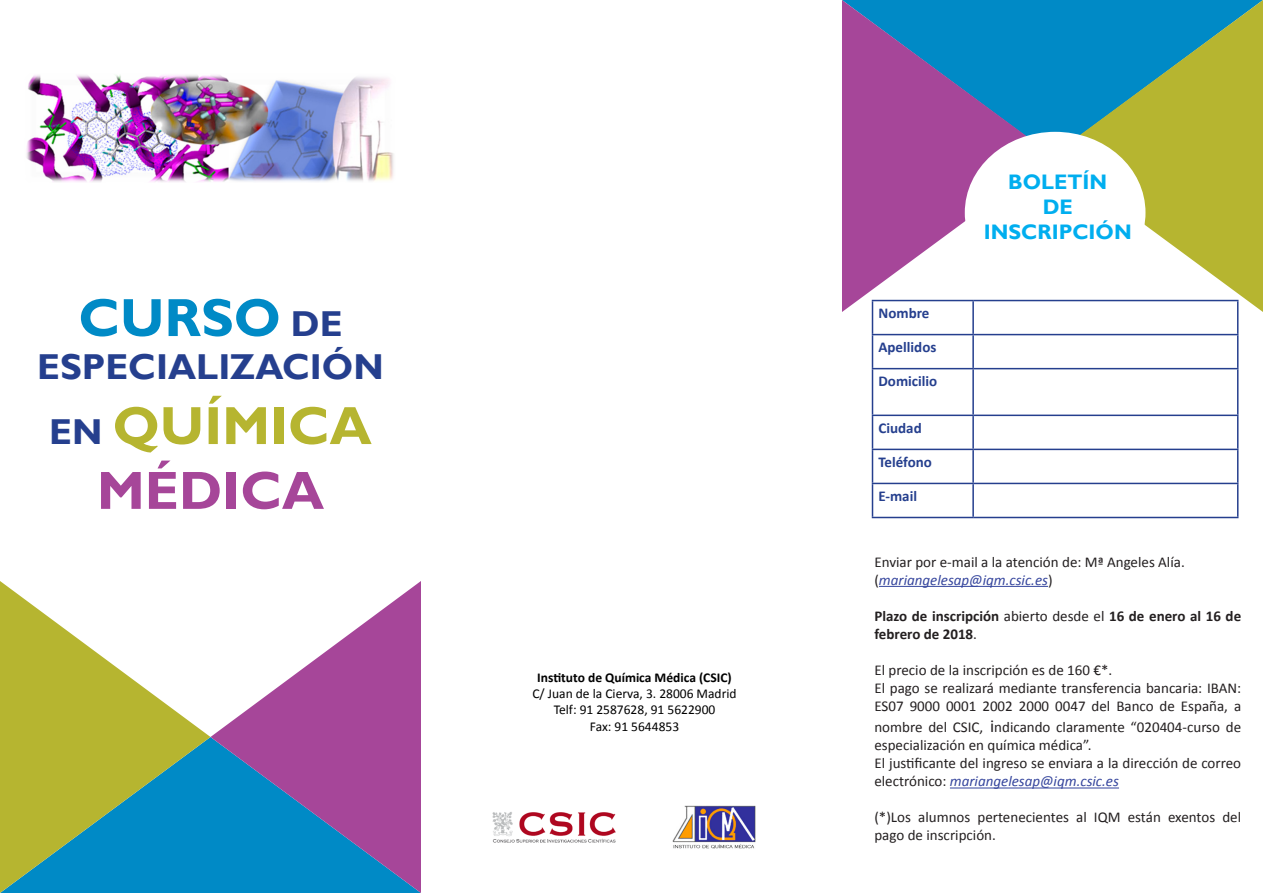
<style>
.page{position:relative;width:1263px;height:893px;background:#fff}
.page>*{position:absolute;margin:0;border:0;box-sizing:border-box;transform-origin:0 0}
.t1{font:700 54px "Gill Sans";color:#b6b530}
.t2{font:700 54px "Gill Sans";color:#008ac6}
.t3{font:700 54px "Gill Sans";color:#a64699}
.t4{font:700 36px "Gill Sans";color:#253f8e}
.t5{font:700 21px "Gill Sans";color:#00aeef}
.t6{font:15px/18px "Calibri";color:#231f20}
.t7{font:700 15px/18px "Calibri";color:#231f20}
.t8{font:700 15px "Calibri";color:#253f8e}
.t9{font:italic 15px "Calibri";color:#35459d}
.t10{font:13.5px "Calibri";color:#000}
.t11{font:700 13.5px "Calibri";color:#000}
.s1{font-size:36px;color:#253f8e}
.s2{font-style:normal;color:#231f20}
.s3{font-weight:400}
.s4{font-size:18px}
.s5{font-style:italic;color:#35459d}
</style>
<div class="page">
<hr style="left:879px;top:586px;width:169px;height:1px;background:#35459d">
<hr style="left:950px;top:787px;width:169px;height:1px;background:#35459d">
<img style="left:26px;top:75px;width:368px;height:107px">
<img style="left:672px;top:805px;width:84px;height:44px">
<img style="left:492px;top:812px;width:124px;height:31px">
<svg style="left:210px;top:581px;width:211px;height:312px"></svg>
<svg style="left:0;top:581px;width:210px;height:312px"></svg>
<hr style="left:872px;top:335px;width:1px;height:33px;background:#253f8e">
<hr style="left:872px;top:368px;width:101px;height:1px;background:#253f8e">
<hr style="left:872px;top:369px;width:1px;height:46px;background:#253f8e">
<hr style="left:872px;top:415px;width:101px;height:1px;background:#253f8e">
<hr style="left:872px;top:416px;width:1px;height:33px;background:#253f8e">
<hr style="left:872px;top:449px;width:101px;height:1px;background:#253f8e">
<hr style="left:872px;top:450px;width:1px;height:33px;background:#253f8e">
<hr style="left:872px;top:483px;width:101px;height:1px;background:#253f8e">
<hr style="left:872px;top:484px;width:1px;height:33px;background:#253f8e">
<hr style="left:872px;top:517px;width:101px;height:1px;background:#253f8e">
<hr style="left:872px;top:301px;width:1px;height:33px;background:#253f8e">
<hr style="left:872px;top:334px;width:101px;height:1px;background:#253f8e">
<hr style="left:972px;top:301px;width:2px;height:33px;background:#253f8e">
<hr style="left:1237px;top:301px;width:1px;height:33px;background:#253f8e">
<hr style="left:973px;top:334px;width:265px;height:1px;background:#253f8e">
<hr style="left:972px;top:335px;width:2px;height:33px;background:#253f8e">
<hr style="left:1237px;top:335px;width:1px;height:33px;background:#253f8e">
<hr style="left:973px;top:368px;width:265px;height:1px;background:#253f8e">
<hr style="left:972px;top:369px;width:2px;height:46px;background:#253f8e">
<hr style="left:1237px;top:369px;width:1px;height:46px;background:#253f8e">
<hr style="left:973px;top:415px;width:265px;height:1px;background:#253f8e">
<hr style="left:972px;top:416px;width:2px;height:33px;background:#253f8e">
<hr style="left:1237px;top:416px;width:1px;height:33px;background:#253f8e">
<hr style="left:973px;top:449px;width:265px;height:1px;background:#253f8e">
<hr style="left:972px;top:450px;width:2px;height:33px;background:#253f8e">
<hr style="left:1237px;top:450px;width:1px;height:33px;background:#253f8e">
<hr style="left:973px;top:483px;width:265px;height:1px;background:#253f8e">
<hr style="left:972px;top:484px;width:2px;height:33px;background:#253f8e">
<hr style="left:1237px;top:484px;width:1px;height:33px;background:#253f8e">
<hr style="left:973px;top:517px;width:265px;height:1px;background:#253f8e">
<svg style="left:842px;top:0;width:209px;height:312px;background:#8275b5"></svg>
<svg style="left:1051px;top:0;width:212px;height:312px;background:#89b27c"></svg>
<div style="left:965px;top:132px;width:180px;height:162px;background:#fff;border-radius:50%"></div>
<p class="t2" style="left:78px;top:285px;width:266px">CURSO <span class="s1">DE</span></p>
<p class="t4" style="left:37px;top:345px;width:348px">ESPECIALIZACIÓN</p>
<p class="t1" style="left:49px;top:393px;width:324px"><span class="s1">EN</span> QUÍMICA</p>
<p class="t3" style="left:97px;top:458px;width:229px">MÉDICA</p>
<p class="t11" style="left:537px;top:669px;width:196px">Instituto de Química Médica (CSIC)</p>
<p class="t10" style="left:532px;top:685px;width:206px">C/ Juan de la Cierva, 3. 28006 Madrid</p>
<p class="t10" style="left:554px;top:701px;width:163px">Telf: 91 2587628, 91 5622900</p>
<p class="t10" style="left:590px;top:718px;width:91px">Fax: 91 5644853</p>
<p class="t8" style="left:878px;top:303px;width:52px">Nombre</p>
<p class="t8" style="left:878px;top:337px;width:59px">Apellidos</p>
<p class="t8" style="left:878px;top:371px;width:60px">Domicilio</p>
<p class="t8" style="left:878px;top:418px;width:45px">Ciudad</p>
<p class="t8" style="left:878px;top:452px;width:55px">Teléfono</p>
<p class="t8" style="left:878px;top:486px;width:40px">E-mail</p>
<p class="t5" style="left:1008px;top:169px;width:101px">BOLETÍN</p>
<p class="t5" style="left:1043px;top:194px;width:32px">DE</p>
<p class="t5" style="left:984px;top:219px;width:149px">INSCRIPCIÓN</p>
<p class="t6" style="left:874px;top:553px;width:312px">Enviar por e-mail a la atención de: Mª Angeles Alía.</p>
<p class="t9" style="left:874px;top:569px;width:180px"><span class="s2">(</span>mariangelesap@iqm.csic.es<span class="s2">)</span></p>
<p class="t7" style="left:874px;top:607px;width:368px">Plazo de inscripción <span class="s3">abierto desde el</span> 16 de enero al 16 de febrero de 2018<span class="s3">.</span></p>
<p class="t6" style="left:874px;top:661px;width:368px">El precio de la inscripción es de 160 €*.<br>El pago se realizará mediante transferencia bancaria: IBAN:<br>ES07 9000 0001 2002 2000 0047 del Banco de España, a</p>
<p class="t6" style="left:874px;top:718px;width:368px">nombre del CSIC, <span class="s4">i</span>ndicando claramente “020404-curso de especialización en química médica”.</p>
<p class="t6" style="left:874px;top:754px;width:368px">El justificante del ingreso se enviara a la dirección de correo electrónico: <span class="s5">mariangelesap@iqm.csic.es</span></p>
<p class="t6" style="left:874px;top:808px;width:368px">(*)Los alumnos pertenecientes al IQM están exentos del pago de inscripción.</p>
</div>
